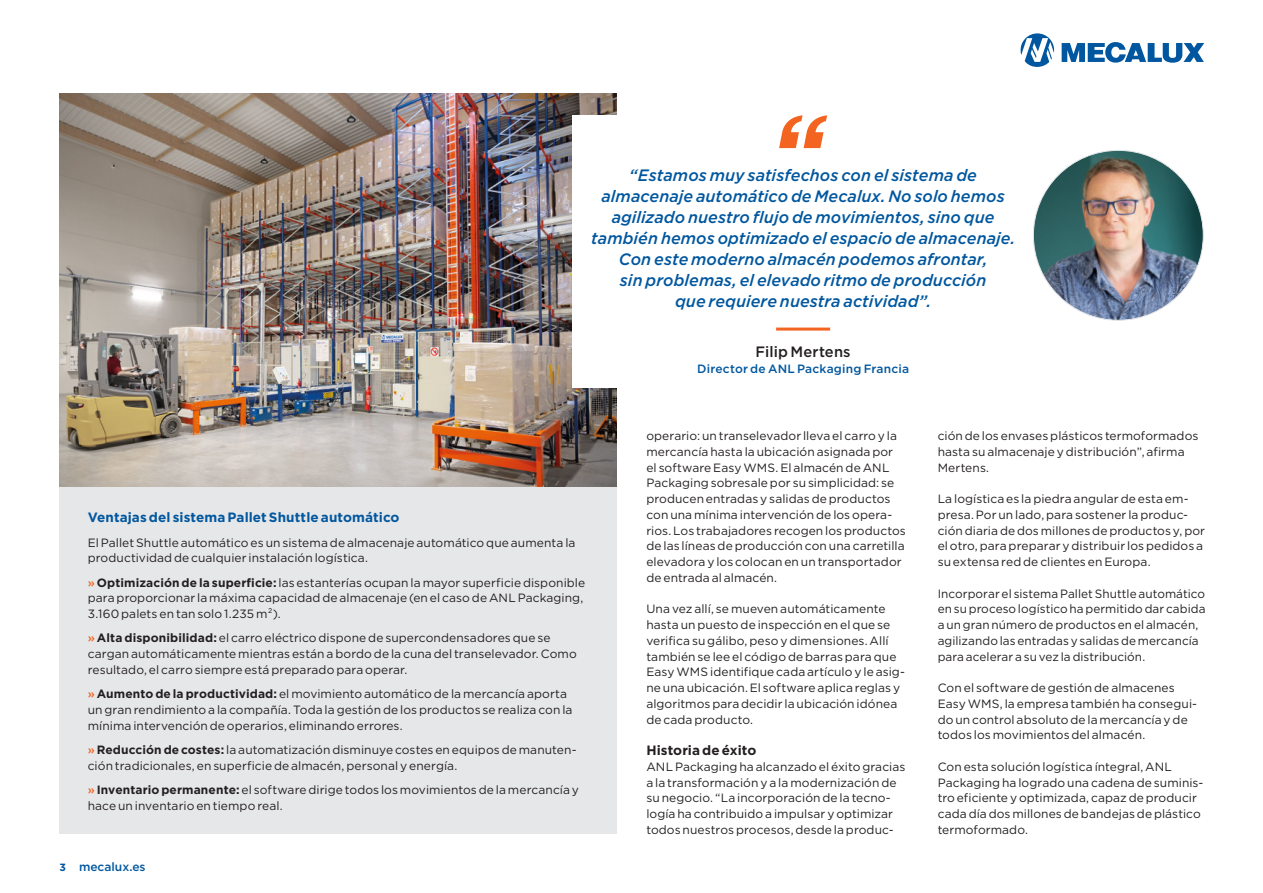
<style>
.page{position:relative;width:1263px;height:893px;background:#fff}
.page>*{position:absolute;margin:0;border:0;box-sizing:border-box;transform-origin:0 0}
.t1{font:italic 500 16.5px/21px "Gotham";letter-spacing:.005em;color:#01579f;text-align:center}
.t2{font:500 15px "Gotham";letter-spacing:.01em;color:#231f20}
.t3{font:700 13.5px "Gotham";letter-spacing:.005em;color:#01579f}
.t4{font:700 13.5px "Gotham";letter-spacing:.005em;color:#231f20}
.t5{font:12px/15.8px "Gotham";letter-spacing:.005em;color:#231f20}
.t6{font:500 12px "Gotham";letter-spacing:.015em;color:#01579f}
.s1{font-weight:500;color:#f36421}
.s2{font-weight:700}
.s3{font-weight:700;font-size:10.5px}
</style>
<div class="page">
<svg style="left:1020px;top:33px;width:34px;height:34px"></svg>
<svg style="left:1062px;top:42px;width:142px;height:21px"></svg>
<img style="left:60px;top:94px;width:557px;height:393px">
<div style="left:572px;top:115px;width:628px;height:272px;background:#fff"></div>
<div style="left:60px;top:487px;width:557px;height:347px;background:#e6e7e9"></div>
<hr style="left:776px;top:328px;width:54px;height:3px;background:#f36421">
<svg style="left:779px;top:115px;width:48px;height:33px"></svg>
<img style="left:1033px;top:150px;width:170px;height:170px;border-radius:85px">
<p class="t1" style="left:591px;top:164px;width:425px">“Estamos muy satisfechos con el sistema de almacenaje automático de Mecalux. No solo hemos agilizado nuestro flujo de movimientos, sino que también hemos optimizado el espacio de almacenaje.<br>Con este moderno almacén podemos afrontar,<br>sin problemas, el elevado ritmo de producción<br>que requiere nuestra actividad”.</p>
<p class="t2" style="left:755px;top:342px;width:97px">Filip Mertens</p>
<p class="t6" style="left:697px;top:361px;width:213px">Director de ANL Packaging Francia</p>
<p class="t3" style="left:88px;top:509px;width:313px">Ventajas del sistema Pallet Shuttle automático</p>
<p class="t5" style="left:88px;top:534px;width:489px">El Pallet Shuttle automático es un sistema de almacenaje automático que aumenta la productividad de cualquier instalación logística.</p>
<p class="t5" style="left:88px;top:574px;width:499px"><span class="s1">»</span> <span class="s2">Optimización de la superficie:</span> las estanterías ocupan la mayor superficie disponible para proporcionar la máxima capacidad de almacenaje (en el caso de ANL Packaging,<br>3.160 palets en tan solo 1.235 m²).</p>
<p class="t5" style="left:88px;top:630px;width:490px"><span class="s1">»</span> <span class="s2">Alta disponibilidad:</span> el carro eléctrico dispone de supercondensadores que se cargan automáticamente mientras están a bordo de la cuna del transelevador. Como resultado, el carro siempre está preparado para operar.</p>
<p class="t5" style="left:88px;top:686px;width:486px"><span class="s1">»</span> <span class="s2">Aumento de la productividad:</span> el movimiento automático de la mercancía aporta un gran rendimiento a la compañía. Toda la gestión de los productos se realiza con la mínima intervención de operarios, eliminando errores.</p>
<p class="t5" style="left:88px;top:741px;width:490px"><span class="s1">»</span> <span class="s2">Reducción de costes:</span> la automatización disminuye costes en equipos de manuten&shy;ción tradicionales, en superficie de almacén, personal y energía.</p>
<p class="t5" style="left:88px;top:781px;width:493px"><span class="s1">»</span> <span class="s2">Inventario permanente:</span> el software dirige todos los movimientos de la mercancía y hace un inventario en tiempo real.</p>
<p class="t6" style="left:60px;top:859px;width:88px"><span class="s3">3</span> mecalux.es</p>
<p class="t5" style="left:646px;top:428px;width:261px">operario: un transelevador lleva el carro y la mercancía hasta la ubicación asignada por el software Easy WMS. El almacén de ANL Packaging sobresale por su simplicidad: se producen entradas y salidas de productos con una mínima intervención de los opera&shy;rios. Los trabajadores recogen los productos de las líneas de producción con una carretilla elevadora y los colocan en un transportador de entrada al almacén.</p>
<p class="t5" style="left:646px;top:601px;width:260px">Una vez allí, se mueven automáticamente hasta un puesto de inspección en el que se verifica su gálibo, peso y dimensiones. Allí también se lee el código de barras para que Easy WMS identifique cada artículo y le asig&shy;ne una ubicación. El software aplica reglas y algoritmos para decidir la ubicación idónea de cada producto.</p>
<p class="t4" style="left:646px;top:741px;width:111px">Historia de éxito</p>
<p class="t5" style="left:646px;top:758px;width:260px">ANL Packaging ha alcanzado el éxito gracias a la transformación y a la modernización de su negocio. “La incorporación de la tecno&shy;logía ha contribuido a impulsar y optimizar todos nuestros procesos, desde la produc-</p>
<p class="t5" style="left:938px;top:428px;width:262px">ción de los envases plásticos termoformados hasta su almacenaje y distribución”, afirma<br>Mertens.</p>
<p class="t5" style="left:938px;top:491px;width:269px">La logística es la piedra angular de esta em&shy;presa. Por un lado, para sostener la produc&shy;ción diaria de dos millones de productos y, por el otro, para preparar y distribuir los pedidos a su extensa red de clientes en Europa.</p>
<p class="t5" style="left:938px;top:585px;width:269px">Incorporar el sistema Pallet Shuttle automático en su proceso logístico ha permitido dar cabida a un gran número de productos en el almacén, agilizando las entradas y salidas de mercancía para acelerar a su vez la distribución.</p>
<p class="t5" style="left:938px;top:680px;width:261px">Con el software de gestión de almacenes Easy WMS, la empresa también ha consegui&shy;do un control absoluto de la mercancía y de todos los movimientos del almacén.</p>
<p class="t5" style="left:938px;top:758px;width:267px">Con esta solución logística íntegral, ANL Packaging ha logrado una cadena de suminis&shy;tro eficiente y optimizada, capaz de producir cada día dos millones de bandejas de plástico termoformado.</p>
</div>
